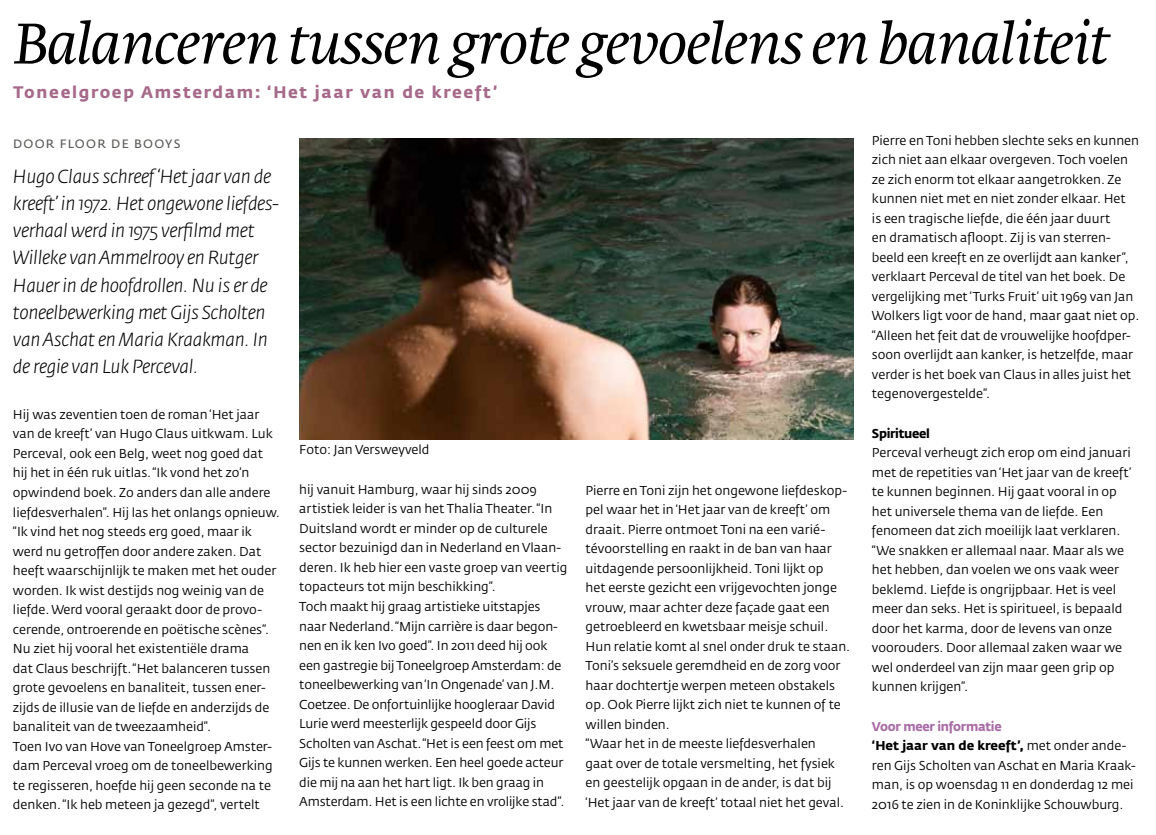
<style>
.page{position:relative;width:1156px;height:835px;background:#fff}
.page>*{position:absolute;margin:0;border:0;box-sizing:border-box;transform-origin:0 0}
.t1{font:italic 300 60px "Brioni Std";letter-spacing:-.015em;color:#000}
.t2{font:italic 300 18.75px/27px "Fedra Sans Std";letter-spacing:-.02em;color:#000}
.t3{font:700 16.5px "Fedra Sans Std";letter-spacing:.1em;color:#a66989}
.t4{font:12.75px/19.5px "Fedra Sans Std";color:#000}
.t5{font:600 12px "Fedra Sans Std";letter-spacing:.11em;color:#5e5b58}
.s1{font-weight:700}
.s2{font-weight:700;color:#a86ca6}
</style>
<div class="page">
<img style="left:299px;top:139px;width:554px;height:299px">
<p class="t1" style="left:13px;top:5px;width:1097px">Balanceren tussen grote gevoelens en banaliteit</p>
<p class="t3" style="left:13px;top:81px;width:486px">Toneelgroep Amsterdam: ‘Het jaar van de kreeft’</p>
<p class="t5" style="left:13px;top:136px;width:169px">DOOR FLOOR DE BOOYS</p>
<p class="t2" style="left:13px;top:163px;width:267px">Hugo Claus schreef ‘Het jaar van de kreeft’ in 1972. Het ongewone liefdes&shy;verhaal werd in 1975 verfilmd met Willeke van Ammelrooy en Rutger Hauer in de hoofdrollen. Nu is er de toneelbewerking met Gijs Scholten van Aschat en Maria Kraakman. In de regie van Luk Perceval.</p>
<p class="t4" style="left:13px;top:404px;width:268px">Hij was zeventien toen de roman ‘Het jaar van de kreeft’ van Hugo Claus uitkwam. Luk Perceval, ook een Belg, weet nog goed dat hij het in één ruk uitlas. “Ik vond het zo’n opwindend boek. Zo anders dan alle andere liefdesverhalen”. Hij las het onlangs opnieuw. “Ik vind het nog steeds erg goed, maar ik werd nu getroffen door andere zaken. Dat heeft waarschijnlijk te maken met het ouder worden. Ik wist destijds nog weinig van de liefde. Werd vooral geraakt door de provo&shy;cerende, ontroerende en poëtische scènes”.<br>Nu ziet hij vooral het existentiële drama<br>dat Claus beschrijft. “Het balanceren tussen grote gevoelens en banaliteit, tussen ener&shy;zijds de illusie van de liefde en anderzijds de banaliteit van de tweezaamheid”.<br>Toen Ivo van Hove van Toneelgroep Amster&shy;dam Perceval vroeg om de toneelbewerking te regisseren, hoefde hij geen seconde na te denken. “Ik heb meteen ja gezegd”, vertelt</p>
<p class="t4" style="left:299px;top:439px;width:132px">Foto: Jan Versweyveld</p>
<p class="t4" style="left:299px;top:479px;width:270px">hij vanuit Hamburg, waar hij sinds 2009 artistiek leider is van het Thalia Theater. “In Duitsland wordt er minder op de culturele sector bezuinigd dan in Nederland en Vlaan&shy;deren. Ik heb hier een vaste groep van veertig topacteurs tot mijn beschikking”.<br>Toch maakt hij graag artistieke uitstapjes naar Nederland. “Mijn carrière is daar begon&shy;nen en ik ken Ivo goed”. In 2011 deed hij ook een gastregie bij Toneelgroep Amsterdam: de toneelbewerking van ‘In Ongenade’ van J.M.<br>Coetzee. De onfortuinlijke hoogleraar David Lurie werd meesterlijk gespeeld door Gijs Scholten van Aschat. “Het is een feest om met Gijs te kunnen werken. Een heel goede acteur die mij na aan het hart ligt. Ik ben graag in Amsterdam. Het is een lichte en vrolijke stad”.</p>
<p class="t4" style="left:585px;top:480px;width:266px">Pierre en Toni zijn het ongewone liefdeskop&shy;pel waar het in ‘Het jaar van de kreeft’ om draait. Pierre ontmoet Toni na een varié&shy;tévoorstelling en raakt in de ban van haar uitdagende persoonlijkheid. Toni lijkt op<br>het eerste gezicht een vrijgevochten jonge vrouw, maar achter deze façade gaat een getroebleerd en kwetsbaar meisje schuil.<br>Hun relatie komt al snel onder druk te staan.<br>Toni’s seksuele geremdheid en de zorg voor haar dochtertje werpen meteen obstakels op. Ook Pierre lijkt zich niet te kunnen of te willen binden.<br>“Waar het in de meeste liefdesverhalen<br>gaat over de totale versmelting, het fysiek en geestelijk opgaan in de ander, is dat bij ‘Het jaar van de kreeft’ totaal niet het geval.</p>
<p class="t4" style="left:872px;top:130px;width:269px">Pierre en Toni hebben slechte seks en kunnen zich niet aan elkaar overgeven. Toch voelen ze zich enorm tot elkaar aangetrokken. Ze kunnen niet met en niet zonder elkaar. Het<br>is een tragische liefde, die één jaar duurt<br>en dramatisch afloopt. Zij is van sterren&shy;beeld een kreeft en ze overlijdt aan kanker”, verklaart Perceval de titel van het boek. De vergelijking met ‘Turks Fruit’ uit 1969 van Jan Wolkers ligt voor de hand, maar gaat niet op. “Alleen het feit dat de vrouwelijke hoofdper&shy;soon overlijdt aan kanker, is hetzelfde, maar verder is het boek van Claus in alles juist het tegenovergestelde”.</p>
<p class="t4" style="left:872px;top:423px;width:261px"><span class="s1">Spiritueel<br></span>Perceval verheugt zich erop om eind januari met de repetities van ‘Het jaar van de kreeft’ te kunnen beginnen. Hij gaat vooral in op het universele thema van de liefde. Een fenomeen dat zich moeilijk laat verklaren. “We snakken er allemaal naar. Maar als we het hebben, dan voelen we ons vaak weer beklemd. Liefde is ongrijpbaar. Het is veel meer dan seks. Het is spiritueel, is bepaald door het karma, door de levens van onze voorouders. Door allemaal zaken waar we wel onderdeel van zijn maar geen grip op kunnen krijgen”.</p>
<p class="t4" style="left:872px;top:716px;width:265px"><span class="s2">Voor meer informatie<br></span><span class="s1">‘Het jaar van de kreeft’,</span> met onder ande&shy;ren Gijs Scholten van Aschat en Maria Kraak&shy;man, is op woensdag 11 en donderdag 12 mei 2016 te zien in de Koninklijke Schouwburg.</p>
</div>
